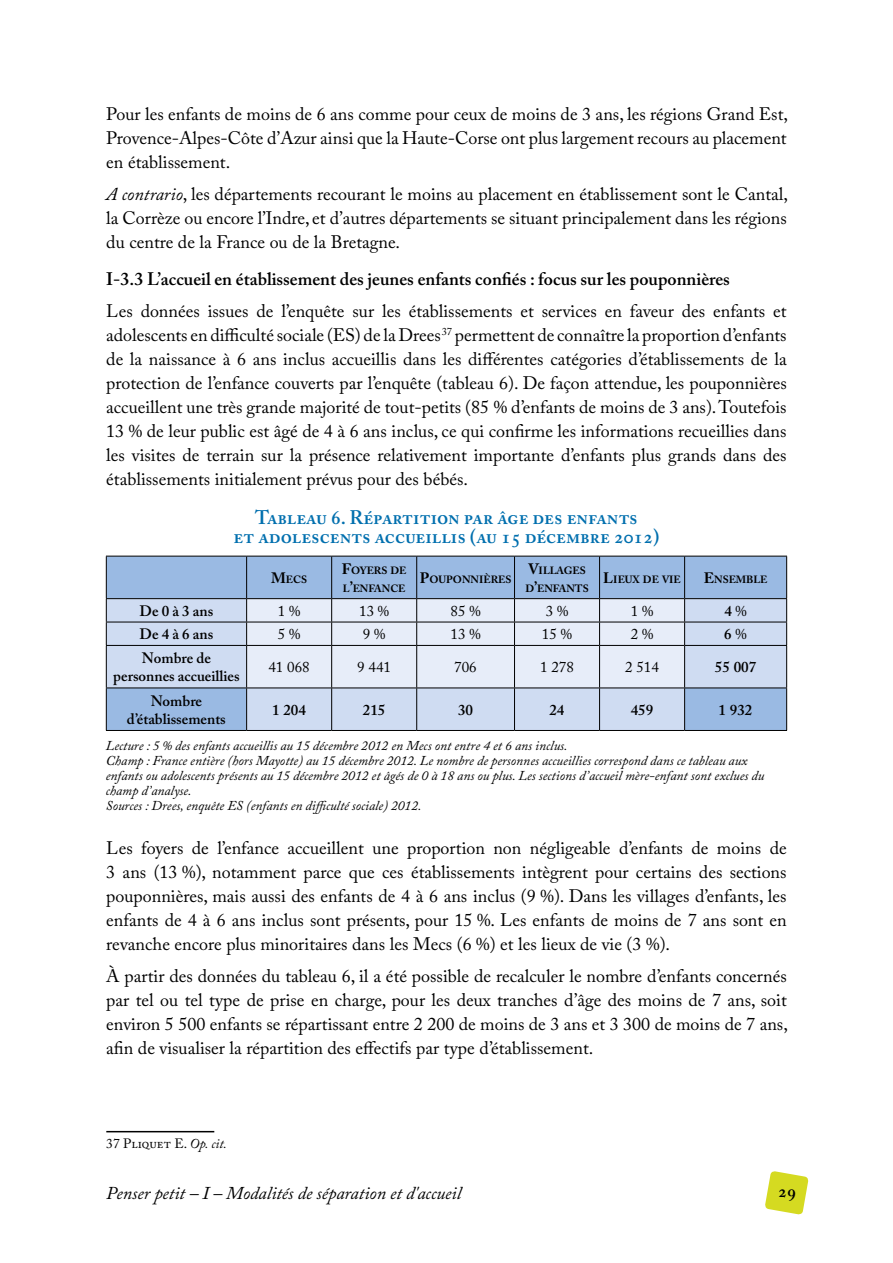
<style>
.page{position:relative;width:893px;height:1263px;background:#fff}
.page>*{position:absolute;margin:0;border:0;box-sizing:border-box;transform-origin:0 0}
.t1{font:600 19.5px/19.5px "Adobe Caslon Pro";color:#006fae;text-align:center}
.t2{font:18px/24px "Adobe Caslon Pro";color:#000;text-align:justify}
.t3{font:600 18px "Adobe Caslon Pro";color:#000}
.t4{font:italic 18px "Adobe Caslon Pro";color:#000}
.t5{font:600 15px/18px "Adobe Caslon Pro";color:#000;text-align:center}
.t6{font:15px "Adobe Caslon Pro";color:#000}
.t7{font:italic 13.5px/15px "Adobe Caslon Pro";color:#000}
.t8{font:13.5px "Adobe Caslon Pro";color:#000}
.t9{font:700 10.5px/18px "Adobe Caslon Pro";color:#000}
.s1{font-style:italic}
.s2{font-size:15px}
.s3{font-weight:400}
</style>
<div class="page">
<svg style="left:765px;top:1171px;width:44px;height:44px"></svg>
<hr style="left:106px;top:1131px;width:108px;height:1px;background:#000">
<div style="left:107px;top:557px;width:679px;height:41px;background:#9abae3"></div>
<svg style="left:107px;top:599px;width:679px;height:131px;background:#c1d2ec"></svg>
<hr style="left:246px;top:556px;width:1px;height:42px;background:#000">
<hr style="left:331px;top:556px;width:1px;height:42px;background:#000">
<hr style="left:416px;top:556px;width:1px;height:42px;background:#000">
<hr style="left:514px;top:556px;width:1px;height:42px;background:#000">
<hr style="left:599px;top:556px;width:1px;height:42px;background:#000">
<hr style="left:684px;top:556px;width:1px;height:42px;background:#000">
<hr style="left:106px;top:622px;width:141px;height:1px;background:#000">
<hr style="left:685px;top:622px;width:102px;height:1px;background:#000">
<hr style="left:106px;top:645px;width:141px;height:1px;background:#000">
<hr style="left:685px;top:645px;width:102px;height:1px;background:#000">
<hr style="left:331px;top:688px;width:1px;height:42px;background:#000">
<hr style="left:416px;top:688px;width:1px;height:42px;background:#000">
<hr style="left:514px;top:688px;width:1px;height:42px;background:#000">
<hr style="left:599px;top:688px;width:1px;height:42px;background:#000">
<hr style="left:106px;top:556px;width:141px;height:1px;background:#000">
<hr style="left:106px;top:556px;width:1px;height:42px;background:#000">
<hr style="left:247px;top:556px;width:85px;height:1px;background:#000">
<hr style="left:332px;top:556px;width:85px;height:1px;background:#000">
<hr style="left:417px;top:556px;width:97px;height:1px;background:#000">
<hr style="left:514px;top:556px;width:86px;height:1px;background:#000">
<hr style="left:600px;top:556px;width:85px;height:1px;background:#000">
<hr style="left:685px;top:556px;width:102px;height:1px;background:#000">
<hr style="left:786px;top:556px;width:1px;height:42px;background:#000">
<hr style="left:247px;top:598px;width:85px;height:1px;background:#000">
<hr style="left:332px;top:598px;width:85px;height:1px;background:#000">
<hr style="left:417px;top:598px;width:97px;height:1px;background:#000">
<hr style="left:514px;top:598px;width:86px;height:1px;background:#000">
<hr style="left:600px;top:598px;width:85px;height:1px;background:#000">
<hr style="left:106px;top:598px;width:141px;height:1px;background:#000">
<svg style="left:106px;top:599px;width:1px;height:46px"></svg>
<hr style="left:106px;top:646px;width:1px;height:41px;background:#000">
<hr style="left:685px;top:598px;width:102px;height:1px;background:#000">
<svg style="left:246px;top:599px;width:439px;height:88px;background:#dee4ef"></svg>
<svg style="left:786px;top:599px;width:1px;height:46px"></svg>
<hr style="left:684px;top:646px;width:1px;height:41px;background:#000">
<hr style="left:786px;top:646px;width:1px;height:41px;background:#000">
<hr style="left:247px;top:687px;width:85px;height:1px;background:#000">
<hr style="left:332px;top:687px;width:85px;height:1px;background:#000">
<hr style="left:417px;top:687px;width:97px;height:1px;background:#000">
<hr style="left:514px;top:687px;width:86px;height:1px;background:#000">
<hr style="left:600px;top:687px;width:85px;height:1px;background:#000">
<hr style="left:685px;top:687px;width:102px;height:1px;background:#000">
<hr style="left:684px;top:688px;width:1px;height:42px;background:#000">
<hr style="left:786px;top:688px;width:1px;height:42px;background:#000">
<hr style="left:106px;top:687px;width:141px;height:1px;background:#000">
<hr style="left:106px;top:688px;width:1px;height:42px;background:#000">
<hr style="left:246px;top:688px;width:1px;height:42px;background:#000">
<hr style="left:106px;top:730px;width:141px;height:1px;background:#000">
<hr style="left:247px;top:730px;width:85px;height:1px;background:#000">
<hr style="left:332px;top:730px;width:85px;height:1px;background:#000">
<hr style="left:417px;top:730px;width:97px;height:1px;background:#000">
<hr style="left:514px;top:730px;width:86px;height:1px;background:#000">
<hr style="left:600px;top:730px;width:85px;height:1px;background:#000">
<hr style="left:685px;top:730px;width:102px;height:1px;background:#000">
<p class="t2" style="left:106px;top:101px;width:683px">Pour les enfants de moins de 6 ans comme pour ceux de moins de 3 ans, les régions Grand Est, Provence-Alpes-Côte d’Azur ainsi que la Haute-Corse ont plus largement recours au placement en établissement.</p>
<p class="t2" style="left:106px;top:182px;width:683px"><span class="s1">A contrario</span>, les départements recourant le moins au placement en établissement sont le Cantal, la Corrèze ou encore l’Indre, et d’autres départements se situant principalement dans les régions du centre de la France ou de la Bretagne.</p>
<p class="t3" style="left:106px;top:268px;width:625px">I-3.3 L’accueil en établissement des jeunes enfants confiés : focus sur les pouponnières</p>
<p class="t2" style="left:106px;top:299px;width:682px">Les données issues de l’enquête sur les établissements et services en faveur des enfants et adolescents en difficulté sociale (ES) de la Drees<sup>37</sup> permettent de connaître la proportion d’enfants de la naissance à 6 ans inclus accueillis dans les différentes catégories d’établissements de la protection de l’enfance couverts par l’enquête (tableau 6). De façon attendue, les pouponnières accueillent une très grande majorité de tout-petits (85 % d’enfants de moins de 3 ans). Toutefois 13 % de leur public est âgé de 4 à 6 ans inclus, ce qui confirme les informations recueillies dans les visites de terrain sur la présence relativement importante d’enfants plus grands dans des établissements initialement prévus pour des bébés.</p>
<p class="t1" style="left:233px;top:507px;width:428px">Tableau 6. Répartition par âge des enfants<br>et adolescents accueillis (au 15 décembre 2012)</p>
<p class="t9" style="left:271px;top:570px;width:38px"><span class="s2">M</span>ECS</p>
<p class="t9" style="left:342px;top:561px;width:66px"><span class="s2">F</span>OYERS DE<br>L<span class="s2">’</span>ENFANCE</p>
<p class="t9" style="left:420px;top:570px;width:93px"><span class="s2">P</span>OUPONNIÈRES</p>
<p class="t9" style="left:525px;top:561px;width:65px"><span class="s2">V</span>ILLAGES<br>D<span class="s2">’</span>ENFANTS</p>
<p class="t9" style="left:603px;top:570px;width:79px"><span class="s2">L</span>IEUX DE VIE</p>
<p class="t9" style="left:704px;top:570px;width:65px"><span class="s2">E</span>NSEMBLE</p>
<p class="t5" style="left:140px;top:602px;width:75px">De 0 à 3 ans</p>
<p class="t6" style="left:278px;top:602px;width:24px">1 %</p>
<p class="t6" style="left:359px;top:602px;width:32px">13 %</p>
<p class="t6" style="left:451px;top:602px;width:32px">85 %</p>
<p class="t6" style="left:546px;top:602px;width:24px">3 %</p>
<p class="t6" style="left:631px;top:602px;width:24px">1 %</p>
<p class="t5" style="left:724px;top:602px;width:24px">4 <span class="s3">%</span></p>
<p class="t5" style="left:140px;top:625px;width:75px">De 4 à 6 ans</p>
<p class="t6" style="left:278px;top:625px;width:24px">5 %</p>
<p class="t6" style="left:363px;top:625px;width:24px">9 %</p>
<p class="t6" style="left:451px;top:625px;width:32px">13 %</p>
<p class="t6" style="left:542px;top:625px;width:32px">15 %</p>
<p class="t6" style="left:631px;top:625px;width:24px">2 %</p>
<p class="t5" style="left:724px;top:625px;width:24px">6 <span class="s3">%</span></p>
<p class="t5" style="left:113px;top:649px;width:128px">Nombre de personnes accueillies</p>
<p class="t6" style="left:268px;top:658px;width:43px">41 068</p>
<p class="t6" style="left:357px;top:658px;width:35px">9 441</p>
<p class="t6" style="left:454px;top:658px;width:24px">706</p>
<p class="t6" style="left:540px;top:658px;width:35px">1 278</p>
<p class="t6" style="left:625px;top:658px;width:35px">2 514</p>
<p class="t5" style="left:715px;top:658px;width:43px">55 007</p>
<p class="t5" style="left:127px;top:691px;width:100px">Nombre d’établissements</p>
<p class="t5" style="left:272px;top:700px;width:35px">1 204</p>
<p class="t5" style="left:363px;top:700px;width:24px">215</p>
<p class="t5" style="left:458px;top:700px;width:16px">30</p>
<p class="t5" style="left:549px;top:700px;width:16px">24</p>
<p class="t5" style="left:631px;top:700px;width:24px">459</p>
<p class="t5" style="left:719px;top:700px;width:35px">1 932</p>
<p class="t7" style="left:106px;top:738px;width:660px">Lecture : 5 % des enfants accueillis au 15 décembre 2012 en Mecs ont entre 4 et 6 ans inclus.<br>Champ : France entière (hors Mayotte) au 15 décembre 2012. Le nombre de personnes accueillies correspond dans ce tableau aux enfants ou adolescents présents au 15 décembre 2012 et âgés de 0 à 18 ans ou plus. Les sections d’accueil mère-enfant sont exclues du champ d’analyse.<br>Sources : Drees, enquête ES (enfants en difficulté sociale) 2012.</p>
<p class="t2" style="left:106px;top:836px;width:682px">Les foyers de l’enfance accueillent une proportion non négligeable d’enfants de moins de 3 ans (13 %), notamment parce que ces établissements intègrent pour certains des sections pouponnières, mais aussi des enfants de 4 à 6 ans inclus (9 %). Dans les villages d’enfants, les enfants de 4 à 6 ans inclus sont présents, pour 15 %. Les enfants de moins de 7 ans sont en revanche encore plus minoritaires dans les Mecs (6 %) et les lieux de vie (3 %).</p>
<p class="t2" style="left:106px;top:964px;width:683px">À partir des données du tableau 6, il a été possible de recalculer le nombre d’enfants concernés par tel ou tel type de prise en charge, pour les deux tranches d’âge des moins de 7 ans, soit environ 5 500 enfants se répartissant entre 2 200 de moins de 3 ans et 3 300 de moins de 7 ans, afin de visualiser la répartition des effectifs par type d’établissement.</p>
<p class="t8" style="left:106px;top:1135px;width:122px">37 Pliquet E. <span class="s1">Op. cit.</span></p>
<p class="t4" style="left:106px;top:1182px;width:356px">Penser petit – I – Modalités de séparation et d'accueil</p>
<p class="t3" style="left:778px;top:1180px;width:19px">29</p>
</div>
